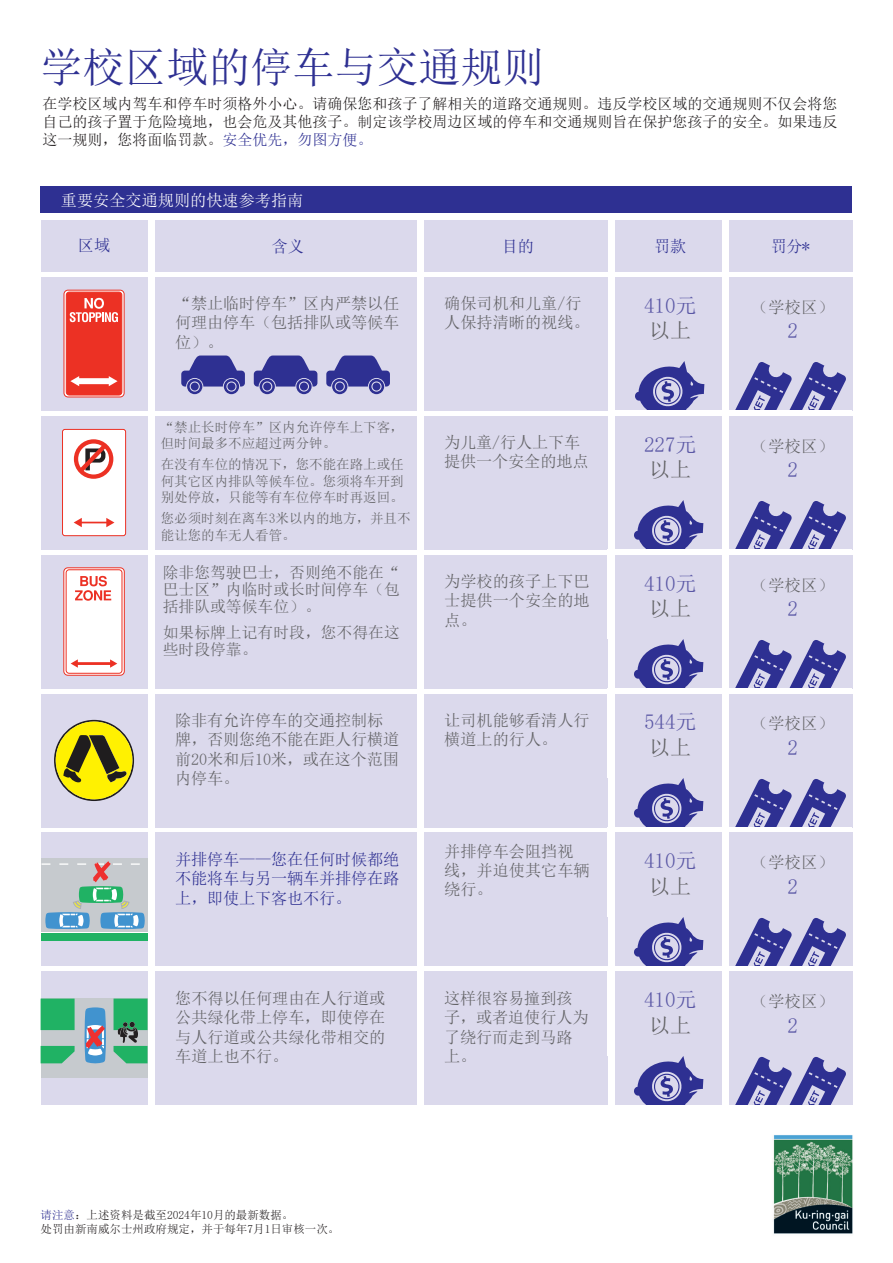
<style>
.page{position:relative;width:893px;height:1263px;background:#fff}
.page>*{position:absolute;margin:0;border:0;box-sizing:border-box;transform-origin:0 0}
.t1{font:42px "Sim Sun";color:#2e3092}
.Body_Copy_Bullets{font:21px/25.2px "Sim Sun";color:#5a57a5}
.Body_Copy_Bullets-2{font:16.5px "Sim Sun";color:#636366}
.Body_Copy_Bullets-3{font:16.2px/19.4px "Sim Sun";color:#636366}
.Body_Copy_Bullets-4{font:16.2px/19.4px "Sim Sun";letter-spacing:-.01em;color:#2e3092;text-align:justify}
.Body_Copy_Bullets-5{font:16.2px "Sim Sun";color:#fff}
.Body_Copy_Bullets-6{font:15.75px/17.2px "Sim Sun";color:#636366;text-align:justify}
.t2{font:15px/18px "Sim Sun";color:#231f20;text-align:justify}
.Body_Copy_Bullets-7{font:13.5px/16.5px "Sim Sun";color:#636366}
.t3{font:11.55px/13.8px "Sim Sun";color:#231f20}
.s1{color:#2e3092}
.s2{color:#636366}
</style>
<div class="page">
<div style="left:155px;top:277px;width:262px;height:133px;background:#dbd9ec"></div>
<div style="left:155px;top:220px;width:262px;height:51px;background:#dbd9ec"></div>
<div style="left:155px;top:416px;width:262px;height:133px;background:#dbd9ec"></div>
<div style="left:155px;top:555px;width:262px;height:133px;background:#dbd9ec"></div>
<div style="left:155px;top:694px;width:262px;height:133px;background:#dbd9ec"></div>
<div style="left:155px;top:833px;width:262px;height:133px;background:#dbd9ec"></div>
<div style="left:155px;top:972px;width:262px;height:133px;background:#dbd9ec"></div>
<svg style="left:326px;top:355px;width:64px;height:39px"></svg>
<div style="left:372px;top:383px;width:8px;height:7px;background:#2e3092;border-radius:50%"></div>
<svg style="left:254px;top:355px;width:63px;height:39px"></svg>
<div style="left:300px;top:383px;width:8px;height:7px;background:#2e3092;border-radius:50%"></div>
<svg style="left:181px;top:355px;width:64px;height:39px"></svg>
<div style="left:227px;top:383px;width:8px;height:7px;background:#2e3092;border-radius:50%"></div>
<div style="left:424px;top:277px;width:183px;height:133px;background:#dbd9ec"></div>
<div style="left:424px;top:220px;width:183px;height:51px;background:#dbd9ec"></div>
<div style="left:615px;top:277px;width:106px;height:133px;background:#dbd9ec"></div>
<div style="left:615px;top:220px;width:106px;height:51px;background:#dbd9ec"></div>
<div style="left:41px;top:277px;width:107px;height:133px;background:#dbd9ec"></div>
<div style="left:64px;top:290px;width:60px;height:107px;border:1px solid #ec3124;border-radius:4px"></div>
<div style="left:66px;top:292px;width:56px;height:103px;background:#ec3124;border-radius:3px"></div>
<div style="left:66px;top:292px;width:56px;height:103px;border:1px solid #ec3124;border-radius:3px"></div>
<svg style="left:70px;top:298px;width:48px;height:24px"></svg>
<div style="left:78px;top:378px;width:32px;height:6px;background:#fff"></div>
<svg style="left:109px;top:376px;width:9px;height:10px"></svg>
<svg style="left:70px;top:376px;width:9px;height:10px"></svg>
<div style="left:41px;top:220px;width:107px;height:51px;background:#dbd9ec"></div>
<div style="left:41px;top:416px;width:107px;height:133px;background:#dbd9ec"></div>
<div style="left:63px;top:429px;width:63px;height:107px;background:#fff;border-radius:2px"></div>
<div style="left:62px;top:429px;width:64px;height:107px;border:1px solid #ec3124;border-radius:2px"></div>
<svg style="left:74px;top:518px;width:40px;height:9px"></svg>
<svg style="left:74px;top:439px;width:39px;height:40px"></svg>
<div style="left:41px;top:555px;width:107px;height:133px;background:#dbd9ec"></div>
<svg style="left:64px;top:568px;width:60px;height:107px"></svg>
<div style="left:63px;top:567px;width:62px;height:109px;border:1px solid #ec3124;border-radius:4px"></div>
<div style="left:66px;top:570px;width:56px;height:103px;background:#fff;border-radius:3px"></div>
<div style="left:66px;top:569px;width:56px;height:105px;border:1px solid #ec3124;border-radius:3px"></div>
<svg style="left:75px;top:576px;width:36px;height:25px"></svg>
<hr style="left:77px;top:662px;width:34px;height:3px;background:#ec3124">
<svg style="left:110px;top:659px;width:7px;height:9px"></svg>
<svg style="left:71px;top:659px;width:7px;height:9px"></svg>
<div style="left:41px;top:694px;width:107px;height:133px;background:#dbd9ec"></div>
<svg style="left:54px;top:720px;width:80px;height:81px"></svg>
<div style="left:41px;top:833px;width:107px;height:133px;background:#dbd9ec"></div>
<hr style="left:41px;top:932px;width:107px;height:1px;background:#fff">
<div style="left:41px;top:858px;width:107px;height:74px;background:#c6cace"></div>
<div style="left:41px;top:933px;width:107px;height:8px;background:#20b264"></div>
<svg style="left:42px;top:861px;width:103px;height:68px"></svg>
<div style="left:41px;top:972px;width:107px;height:133px;background:#dbd9ec"></div>
<div style="left:41px;top:998px;width:107px;height:80px;background:#c6cace"></div>
<div style="left:41px;top:998px;width:34px;height:32px;background:#20b264"></div>
<svg style="left:41px;top:1046px;width:34px;height:17px"></svg>
<div style="left:114px;top:998px;width:34px;height:32px;background:#20b264"></div>
<svg style="left:84px;top:1007px;width:22px;height:56px"></svg>
<svg style="left:114px;top:1022px;width:34px;height:41px"></svg>
<div style="left:729px;top:277px;width:123px;height:133px;background:#dbd9ec"></div>
<div style="left:729px;top:220px;width:123px;height:51px;background:#dbd9ec"></div>
<svg style="left:735px;top:362px;width:111px;height:48px"></svg>
<svg style="left:635px;top:361px;width:69px;height:49px"></svg>
<div style="left:729px;top:416px;width:123px;height:133px;background:#dbd9ec"></div>
<svg style="left:735px;top:501px;width:111px;height:48px"></svg>
<div style="left:424px;top:416px;width:183px;height:133px;background:#dbd9ec"></div>
<div style="left:424px;top:555px;width:183px;height:133px;background:#dbd9ec"></div>
<div style="left:424px;top:694px;width:183px;height:133px;background:#dbd9ec"></div>
<div style="left:424px;top:833px;width:183px;height:133px;background:#dbd9ec"></div>
<div style="left:424px;top:972px;width:183px;height:133px;background:#dbd9ec"></div>
<div style="left:615px;top:416px;width:106px;height:133px;background:#dbd9ec"></div>
<svg style="left:634px;top:500px;width:69px;height:49px"></svg>
<div style="left:615px;top:555px;width:106px;height:133px;background:#dbd9ec"></div>
<div style="left:729px;top:555px;width:123px;height:133px;background:#dbd9ec"></div>
<svg style="left:735px;top:640px;width:111px;height:48px"></svg>
<svg style="left:634px;top:639px;width:69px;height:49px"></svg>
<div style="left:615px;top:694px;width:106px;height:133px;background:#dbd9ec"></div>
<div style="left:729px;top:694px;width:123px;height:133px;background:#dbd9ec"></div>
<svg style="left:735px;top:779px;width:111px;height:48px"></svg>
<svg style="left:634px;top:778px;width:69px;height:49px"></svg>
<div style="left:615px;top:833px;width:106px;height:133px;background:#dbd9ec"></div>
<div style="left:729px;top:833px;width:123px;height:133px;background:#dbd9ec"></div>
<svg style="left:735px;top:918px;width:111px;height:48px"></svg>
<svg style="left:634px;top:917px;width:69px;height:49px"></svg>
<div style="left:615px;top:972px;width:106px;height:133px;background:#dbd9ec"></div>
<div style="left:729px;top:972px;width:123px;height:133px;background:#dbd9ec"></div>
<svg style="left:735px;top:1056px;width:111px;height:49px"></svg>
<svg style="left:634px;top:1056px;width:69px;height:49px"></svg>
<div style="left:41px;top:187px;width:811px;height:26px;background:#2e3092"></div>
<img style="left:773px;top:1135px;width:80px;height:99px">
<p class="t1" style="left:41px;top:46px;width:506px">学校区域的停车与交通规则</p>
<p class="t2" style="left:43px;top:95px;width:796px">在学校区域内驾车和停车时须格外小心。请确保您和孩子了解相关的道路交通规则。违反学校区域的交通规则不仅会将您自己的孩子置于危险境地，也会危及其他孩子。制定该学校周边区域的停车和交通规则旨在保护您孩子的安全。如果违反这一规则，您将面临罚款。<span class="s1">安全优先，勿图方便。</span></p>
<p class="Body_Copy_Bullets-5" style="left:61px;top:192px;width:244px">重要安全交通规则的快速参考指南</p>
<p class="Body_Copy_Bullets-4" style="left:78px;top:236px;width:34px">区域</p>
<p class="Body_Copy_Bullets-4" style="left:654px;top:237px;width:34px">罚款</p>
<p class="Body_Copy_Bullets-4" style="left:272px;top:237px;width:34px">含义</p>
<p class="Body_Copy_Bullets-4" style="left:502px;top:237px;width:34px">目的</p>
<p class="Body_Copy_Bullets-4" style="left:771px;top:237px;width:41px">罚分*</p>
<p class="Body_Copy_Bullets-3" style="left:175px;top:294px;width:226px;text-align:justify">“禁止临时停车”区内严禁以任何理由停车（包括排队或等候车位）。</p>
<p class="Body_Copy_Bullets-3" style="left:444px;top:294px;width:147px">确保司机和儿童/行人保持清晰的视线。</p>
<p class="Body_Copy_Bullets" style="left:644px;top:292px;width:54px">410元<span class="s2">以上</span></p>
<p class="Body_Copy_Bullets-2" style="left:751px;top:298px;width:84px">（学校区）</p>
<p class="Body_Copy_Bullets" style="left:787px;top:318px;width:12px">2</p>
<p class="Body_Copy_Bullets-7" style="left:161px;top:419px;width:244px">“禁止长时停车”区内允许停车上下客，但时间最多不应超过两分钟。</p>
<p class="Body_Copy_Bullets-7" style="left:161px;top:456px;width:244px;text-align:justify">在没有车位的情况下，您不能在路上或任何其它区内排队等候车位。您须将车开到别处停放，只能等有车位停车时再返回。</p>
<p class="Body_Copy_Bullets-7" style="left:161px;top:510px;width:251px">您必须时刻在离车3米以内的地方，并且不能让您的车无人看管。</p>
<p class="Body_Copy_Bullets-6" style="left:163px;top:563px;width:239px">除非您驾驶巴士，否则绝不能在“巴士区”内临时或长时间停车（包括排队或等候车位）。</p>
<p class="Body_Copy_Bullets-6" style="left:163px;top:623px;width:239px">如果标牌上记有时段，您不得在这些时段停靠。</p>
<p class="Body_Copy_Bullets-3" style="left:175px;top:710px;width:226px">除非有允许停车的交通控制标牌，否则您绝不能在距人行横道前20米和后10米，或在这个范围内停车。</p>
<p class="Body_Copy_Bullets-4" style="left:175px;top:849px;width:226px">并排停车——您在任何时候都绝不能将车与另一辆车并排停在路上，即使上下客也不行。</p>
<p class="Body_Copy_Bullets-3" style="left:175px;top:988px;width:212px;text-align:justify">您不得以任何理由在人行道或公共绿化带上停车，即使停在与人行道或公共绿化带相交的车道上也不行。</p>
<p class="Body_Copy_Bullets-3" style="left:444px;top:433px;width:146px">为儿童/行人上下车提供一个安全的地点</p>
<p class="Body_Copy_Bullets-3" style="left:444px;top:571px;width:147px;text-align:justify">为学校的孩子上下巴士提供一个安全的地点。</p>
<p class="Body_Copy_Bullets-3" style="left:444px;top:710px;width:147px">让司机能够看清人行横道上的行人。</p>
<p class="Body_Copy_Bullets-3" style="left:444px;top:841px;width:147px">并排停车会阻挡视线，并迫使其它车辆绕行。</p>
<p class="Body_Copy_Bullets-3" style="left:444px;top:988px;width:146px">这样很容易撞到孩子，或者迫使行人为了绕行而走到马路上。</p>
<p class="Body_Copy_Bullets" style="left:644px;top:431px;width:54px">227元<span class="s2">以上</span></p>
<p class="Body_Copy_Bullets-2" style="left:751px;top:437px;width:84px">（学校区）</p>
<p class="Body_Copy_Bullets" style="left:787px;top:457px;width:12px">2</p>
<p class="Body_Copy_Bullets" style="left:644px;top:570px;width:54px">410元<span class="s2">以上</span></p>
<p class="Body_Copy_Bullets-2" style="left:751px;top:576px;width:84px">（学校区）</p>
<p class="Body_Copy_Bullets" style="left:787px;top:596px;width:12px">2</p>
<p class="Body_Copy_Bullets" style="left:644px;top:709px;width:54px">544元<span class="s2">以上</span></p>
<p class="Body_Copy_Bullets-2" style="left:751px;top:715px;width:84px">（学校区）</p>
<p class="Body_Copy_Bullets" style="left:787px;top:735px;width:12px">2</p>
<p class="Body_Copy_Bullets" style="left:644px;top:848px;width:54px">410元<span class="s2">以上</span></p>
<p class="Body_Copy_Bullets-2" style="left:751px;top:854px;width:84px">（学校区）</p>
<p class="Body_Copy_Bullets" style="left:787px;top:874px;width:12px">2</p>
<p class="Body_Copy_Bullets" style="left:644px;top:987px;width:54px">410元<span class="s2">以上</span></p>
<p class="Body_Copy_Bullets-2" style="left:751px;top:993px;width:84px">（学校区）</p>
<p class="Body_Copy_Bullets" style="left:787px;top:1013px;width:12px">2</p>
<p class="t3" style="left:41px;top:1208px;width:300px"><span class="s1">请注意</span>：上述资料是截至2024年10月的最新数据。<br>处罚由新南威尔士州政府规定，并于每年7月1日审核一次。</p>
</div>
